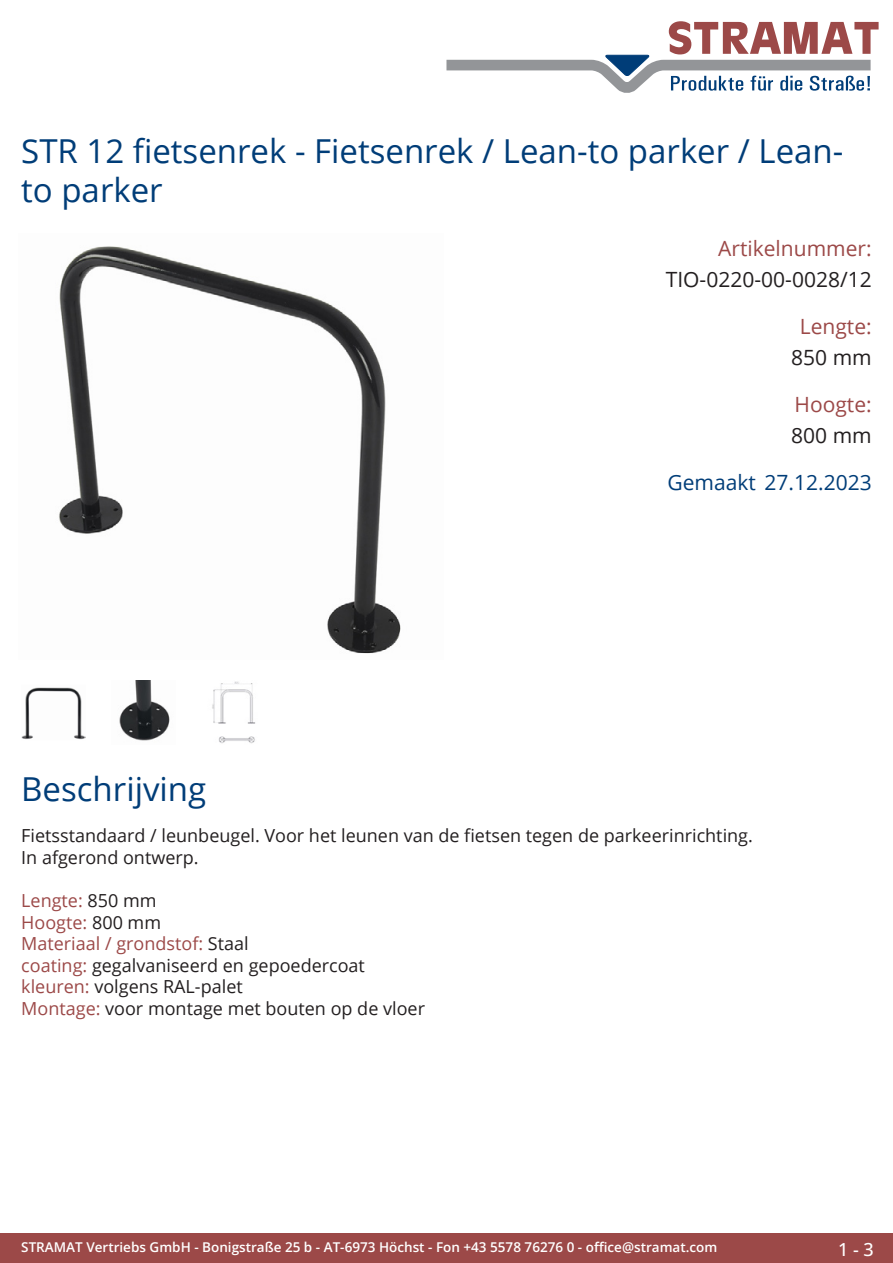
<style>
.page{position:relative;width:893px;height:1263px;background:#fff}
.page>*{position:absolute;margin:0;border:0;box-sizing:border-box;transform-origin:0 0}
.Produkttitel{font:33px/39.6px "Open Sans";color:#003d78}
.TechDaten_Inhalt{font:21px "Open Sans";color:#231f20}
.TechDaten_Überschrif{font:21px "Open Sans";color:#9c4948}
.Erstellungsdatum{font:21px "Open Sans";color:#003d78}
.Beschreibung_Text{font:18px/21.6px "Open Sans";color:#231f20}
.t1{font:500 18px "Open Sans";color:#fff}
.t2{font:600 13.5px "Open Sans";color:#fff}
.s1{color:#9c4948}
</style>
<div class="page">
<div style="left:0;top:1233px;width:893px;height:30px;background:#9c4948"></div>
<svg style="left:446px;top:21px;width:433px;height:72px"></svg>
<img style="left:59px;top:246px;width:342px;height:408px">
<img style="left:21px;top:687px;width:64px;height:53px">
<img style="left:119px;top:680px;width:51px;height:61px">
<img style="left:212px;top:681px;width:43px;height:63px">
<p class="Produkttitel" style="left:21px;top:130px;width:824px">STR 12 fietsenrek - Fietsenrek / Lean-to parker / Lean&shy;to parker</p>
<p class="TechDaten_Überschrif" style="left:718px;top:234px;width:155px">Artikelnummer:</p>
<p class="TechDaten_Inhalt" style="left:666px;top:265px;width:207px">TIO-0220-00-0028/12</p>
<p class="TechDaten_Überschrif" style="left:800px;top:312px;width:73px">Lengte:</p>
<p class="TechDaten_Inhalt" style="left:791px;top:343px;width:82px">850 mm</p>
<p class="TechDaten_Überschrif" style="left:795px;top:390px;width:79px">Hoogte:</p>
<p class="TechDaten_Inhalt" style="left:791px;top:421px;width:82px">800 mm</p>
<p class="Erstellungsdatum" style="left:668px;top:468px;width:206px">Gemaakt 27.12.2023</p>
<p class="Produkttitel" style="left:21px;top:768px;width:186px">Beschrijving</p>
<p class="Beschreibung_Text" style="left:21px;top:824px;width:733px">Fietsstandaard / leunbeugel. Voor het leunen van de fietsen tegen de parkeerinrichting.<br>In afgerond ontwerp.</p>
<p class="Beschreibung_Text" style="left:21px;top:889px;width:405px"><span class="s1">Lengte:</span> 850 mm<br><span class="s1">Hoogte:</span> 800 mm<br><span class="s1">Materiaal / grondstof:</span> Staal<br><span class="s1">coating:</span> gegalvaniseerd en gepoedercoat <span class="s1">kleuren:</span> volgens RAL-palet<br><span class="s1">Montage:</span> voor montage met bouten op de vloer</p>
<p class="t2" style="left:21px;top:1238px;width:698px">STRAMAT Vertriebs GmbH - Bonigstraße 25 b - AT-6973 Höchst - Fon +43 5578 76276 0 - office@stramat.com</p>
<p class="t1" style="left:838px;top:1237px;width:37px">1 - 3</p>
</div>
